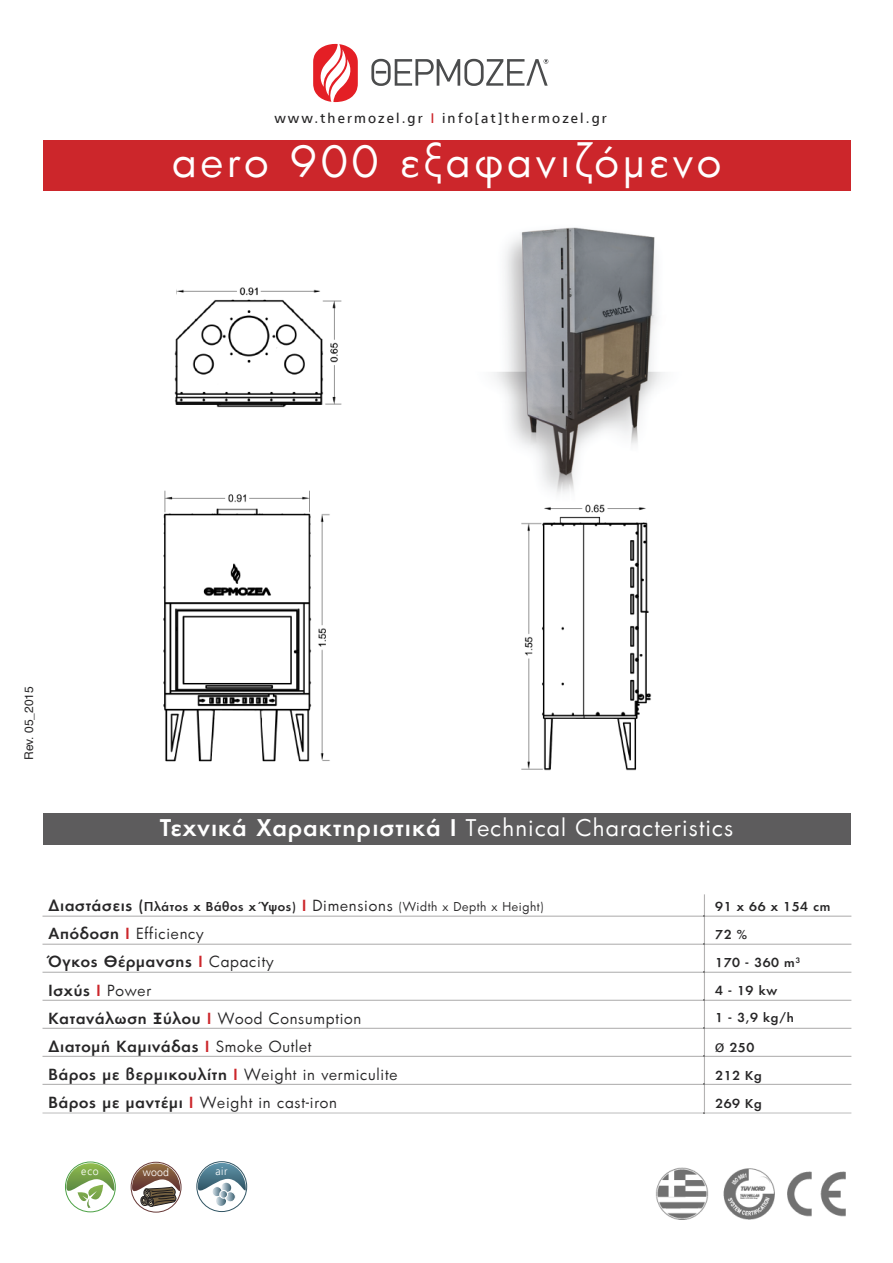
<style>
.page{position:relative;width:893px;height:1263px;background:#fff}
.page>*{position:absolute;margin:0;border:0;box-sizing:border-box;transform-origin:0 0}
.t1{font:42px "PF Futura Neu";letter-spacing:.1em;color:#fff}
.t2{font:22.5px "PF Futura Neu";letter-spacing:.05em;color:#fff}
.t3{font:500 15px/28px "PF Futura Neu";letter-spacing:.05em;color:#272627}
.t4{font:13.8px "PF Catalog";letter-spacing:.15em;color:#272627}
.t5{font:12px "PF Futura Neu";letter-spacing:.05em;color:#272627}
.t6{font:500 12px "PF Futura Neu";letter-spacing:.05em;color:#272627}
.t7{font:12px "Helvetica";color:#272627}
.t8{font:300 10.8px "PF Catalog";letter-spacing:.05em;color:#fff}
.s1{color:#cc262b}
.s2{font-weight:500}
.s3{font-weight:500;font-size:15px}
.s4{font-weight:500;font-size:15px;color:#cc262b}
.s5{font-size:15px}
.s6{font-weight:400}
.s7{font-family:"Helvetica Neue"}
</style>
<div class="page">
<svg style="left:371px;top:59px;width:177px;height:27px"></svg>
<svg style="left:313px;top:44px;width:45px;height:58px"></svg>
<div style="left:43px;top:140px;width:807px;height:50px;background:#cc262b"></div>
<div style="left:43px;top:813px;width:807px;height:32px;background:#5d5c5d"></div>
<img style="left:163px;top:490px;width:167px;height:272px">
<img style="left:521px;top:504px;width:131px;height:267px">
<img style="left:174px;top:287px;width:168px;height:121px">
<img style="left:91px;top:1192px;width:11px;height:8px">
<svg style="left:78px;top:1192px;width:13px;height:16px"></svg>
<img style="left:66px;top:1163px;width:49px;height:29px">
<div style="left:65px;top:1162px;width:51px;height:50px;border:1px solid #4da246;border-radius:50%"></div>
<svg style="left:130px;top:1161px;width:52px;height:52px"></svg>
<svg style="left:140px;top:1192px;width:38px;height:15px"></svg>
<img style="left:132px;top:1163px;width:49px;height:29px">
<div style="left:131px;top:1162px;width:50px;height:50px;border:1px solid #673836;border-radius:50%"></div>
<img style="left:198px;top:1163px;width:48px;height:28px">
<div style="left:197px;top:1161px;width:50px;height:51px;border:1px solid #315564;border-radius:50%"></div>
<div style="left:225px;top:1191px;width:11px;height:11px;border:1px solid #fff;border-radius:50%"></div>
<svg style="left:212px;top:1183px;width:23px;height:23px"></svg>
<div style="left:219px;top:1190px;width:9px;height:8px;border:1px solid #fff;border-radius:50%"></div>
<img style="left:656px;top:1167px;width:190px;height:53px">
<hr style="left:43px;top:915px;width:661px;height:2px;background:#b4b3b3">
<hr style="left:705px;top:915px;width:146px;height:2px;background:#b4b3b3">
<hr style="left:43px;top:944px;width:661px;height:1px;background:#b4b3b3">
<hr style="left:705px;top:944px;width:146px;height:1px;background:#b4b3b3">
<hr style="left:43px;top:972px;width:661px;height:1px;background:#b4b3b3">
<hr style="left:705px;top:972px;width:146px;height:1px;background:#b4b3b3">
<hr style="left:43px;top:1000px;width:661px;height:1px;background:#b4b3b3">
<hr style="left:705px;top:1000px;width:146px;height:1px;background:#b4b3b3">
<hr style="left:43px;top:1028px;width:661px;height:1px;background:#b4b3b3">
<hr style="left:705px;top:1028px;width:146px;height:1px;background:#b4b3b3">
<hr style="left:43px;top:1056px;width:661px;height:1px;background:#b4b3b3">
<hr style="left:705px;top:1056px;width:146px;height:1px;background:#b4b3b3">
<hr style="left:43px;top:1084px;width:661px;height:1px;background:#b4b3b3">
<hr style="left:705px;top:1084px;width:146px;height:1px;background:#b4b3b3">
<hr style="left:43px;top:1113px;width:661px;height:1px;background:#b4b3b3">
<hr style="left:705px;top:1113px;width:146px;height:1px;background:#b4b3b3">
<hr style="left:43px;top:1112px;width:661px;height:1px;background:#cecece">
<hr style="left:705px;top:1112px;width:146px;height:1px;background:#cecece">
<svg style="left:704px;top:894px;width:1px;height:220px"></svg>
<img style="left:493px;top:227px;width:172px;height:268px">
<p class="t4" style="left:274px;top:110px;width:334px">www.thermozel.gr <span class="s1">I</span> info[at]thermozel.gr</p>
<h1 class="t1" style="left:172px;top:134px;width:550px">aero 900 εξαφανιζόμενο</h1>
<p class="t7" style="left:24px;top:760px;width:75px;rotate:-90deg">Rev. 05_2015</p>
<h2 class="t2" style="left:160px;top:813px;width:575px"><span class="s2">Τεχνικά Χαρακτηριστικά Ι</span> Technical Characteristics</h2>
<p class="t5" style="left:49px;top:899px;width:497px"><span class="s3">Διαστάσεις (</span><span class="s2">Πλάτος χ Βάθος χ Ύψος)</span> <span class="s4">Ι</span> <span class="s5">Dimensions</span> (Width x Depth x Height)</p>
<p class="t3" style="left:49px;top:919px;width:350px">Απόδοση <span class="s1">Ι</span> <span class="s6">Efficiency<br></span>Όγκος Θέρμανσης <span class="s1">Ι</span> <span class="s6">Capacity<br></span>Ισχύς <span class="s1">Ι</span> <span class="s6">Power<br></span>Κατανάλωση Ξύλου <span class="s1">Ι</span> <span class="s6">Wood Consumption<br></span>Διατομή Καμινάδας <span class="s1">Ι</span> <span class="s6">Smoke Outlet<br></span>Βάρος με βερμικουλίτη <span class="s1">Ι</span> <span class="s6">Weight in vermiculite<br></span>Βάρος με μαντέμι <span class="s1">Ι</span> <span class="s6">Weight in cast-iron</span></p>
<p class="t8" style="left:81px;top:1165px;width:19px">eco</p>
<p class="t8" style="left:143px;top:1166px;width:28px">wood</p>
<p class="t8" style="left:215px;top:1165px;width:14px">air</p>
<p class="t6" style="left:715px;top:899px;width:117px">91 x 66 x 154 cm</p>
<p class="t6" style="left:715px;top:926px;width:33px">72 %</p>
<p class="t6" style="left:715px;top:954px;width:87px">170 - 360 m<sup>3</sup></p>
<p class="t6" style="left:715px;top:982px;width:63px">4-19kw</p>
<p class="t6" style="left:715px;top:1010px;width:80px">1 - 3,9 kg/h</p>
<p class="t6" style="left:715px;top:1039px;width:41px"><span class="s7">Ø</span> 250</p>
<p class="t6" style="left:715px;top:1068px;width:48px">212 Kg</p>
<p class="t6" style="left:715px;top:1096px;width:48px">269 Kg</p>
</div>
